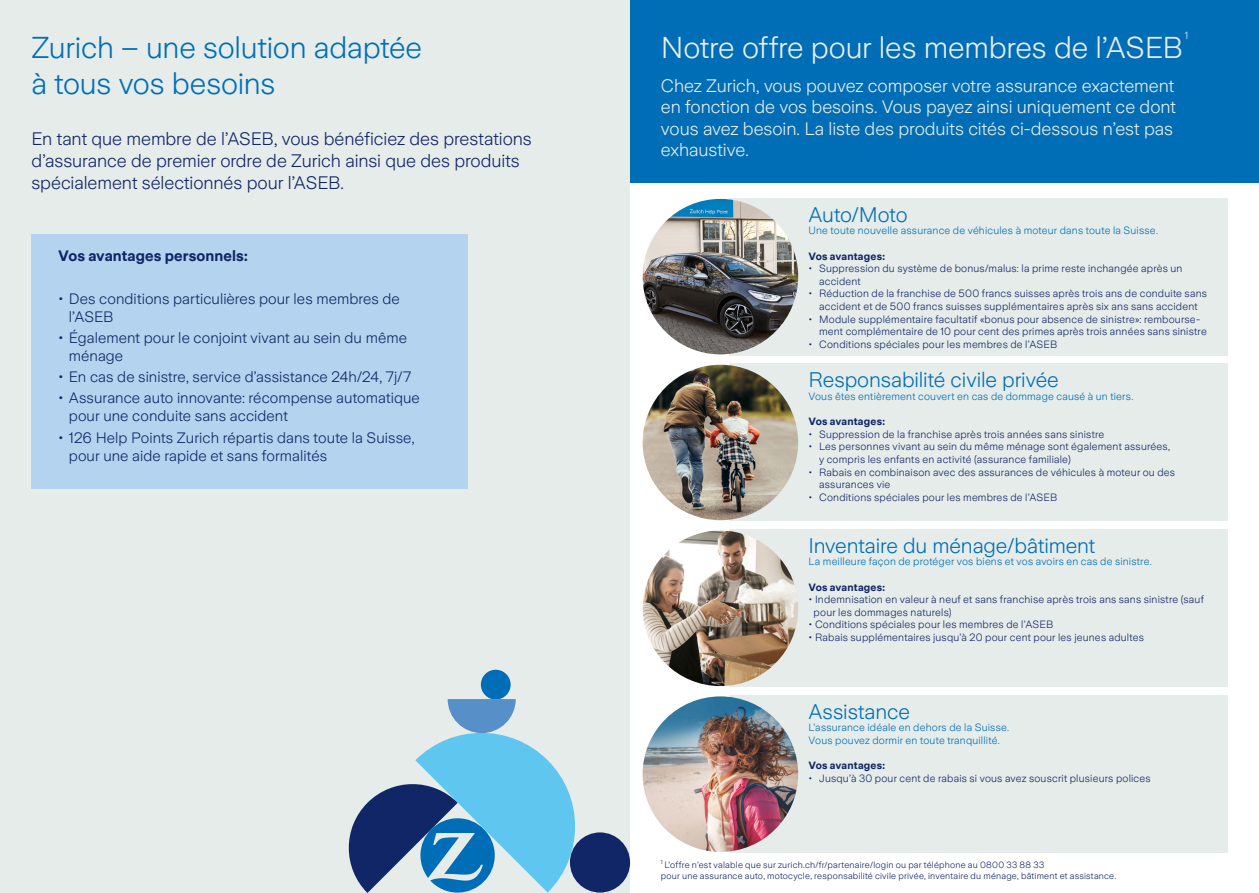
<style>
.page{position:relative;width:1259px;height:893px;background:#fff}
.page>*{position:absolute;margin:0;border:0;box-sizing:border-box;transform-origin:0 0}
.t1{font:300 30px/36px "Zurich Sans";letter-spacing:-.005em;color:#006eb6}
.t2{font:300 30px "Zurich Sans";letter-spacing:-.005em;color:#eaedec}
.t3{font:300 21px "Zurich Sans";letter-spacing:-.005em;color:#006eb6}
.t4{font:300 18px/21.6px "Zurich Sans";letter-spacing:-.005em;color:#eaedec}
.t5{font:300 18px/21.6px "Zurich Sans";letter-spacing:-.005em;color:#112666}
.t6{font:300 15px/18px "Zurich Sans";letter-spacing:.005em;color:#112666}
.t7{font:700 15px "Zurich Sans";letter-spacing:.005em;color:#112666}
.t8{font:300 10.5px/12.6px "Zurich Sans";letter-spacing:.02em;color:#112666}
.t9{font:300 10.5px/12.6px "Zurich Sans";letter-spacing:.02em;color:#006eb6}
.t10{font:700 10.5px "Zurich Sans";letter-spacing:.02em;color:#112666}
.t11{font:300 10.5px "Zurich Sans";color:#eaedec}
.t12{font:300 9px/10.8px "Zurich Sans";letter-spacing:.025em;color:#112666}
</style>
<div class="page">
<div style="left:629px;top:0;width:630px;height:182px;background:#006eb6"></div>
<div style="left:0;top:0;width:629px;height:893px;background:#e5ecea"></div>
<div style="left:481px;top:670px;width:29px;height:29px;background:#006eb6;border-radius:50%"></div>
<div style="left:570px;top:832px;width:60px;height:60px;background:#112666;border-radius:50%"></div>
<svg style="left:348px;top:699px;width:236px;height:194px"></svg>
<div style="left:729px;top:198px;width:498px;height:157px;background:#e5ecea"></div>
<img style="left:642px;top:199px;width:156px;height:155px;border-radius:78px">
<div style="left:729px;top:364px;width:498px;height:157px;background:#e5ecea"></div>
<img style="left:642px;top:365px;width:156px;height:155px;border-radius:78px">
<div style="left:729px;top:530px;width:498px;height:157px;background:#e5ecea"></div>
<img style="left:642px;top:531px;width:156px;height:155px;border-radius:78px">
<div style="left:729px;top:695px;width:498px;height:158px;background:#e5ecea"></div>
<img style="left:642px;top:696px;width:156px;height:156px;border-radius:78px">
<div style="left:31px;top:235px;width:437px;height:254px;background:#b3d3ee"></div>
<p class="t11" style="left:1184px;top:30px;width:5px">1</p>
<h1 class="t1" style="left:31px;top:30px;width:392px">Zurich – une solution adaptée à tous vos besoins</h1>
<h1 class="t2" style="left:661px;top:32px;width:523px">Notre offre pour les membres de l’ASEB</h1>
<h3 class="t5" style="left:31px;top:129px;width:502px">En tant que membre de l’ASEB, vous bénéficiez des prestations d’assurance de premier ordre de Zurich ainsi que des produits spécialement sélectionnés pour l’ASEB.</h3>
<h2 class="t3" style="left:808px;top:203px;width:101px">Auto/Moto</h2>
<p class="t9" style="left:808px;top:225px;width:351px">Une toute nouvelle assurance de véhicules à moteur dans toute la Suisse.</p>
<p class="t10" style="left:808px;top:250px;width:78px">Vos avantages:</p>
<p class="t8" style="left:819px;top:262px;width:365px;text-indent:-11px">• Suppression du système de bonus/malus: la prime reste inchangée après un accident</p>
<p class="t8" style="left:808px;top:288px;width:400px;text-align:center">• Réduction de la franchise de 500 francs suisses après trois ans de conduite sans accident et de 500 francs suisses supplémentaires après six ans sans accident</p>
<p class="t8" style="left:819px;top:313px;width:389px;text-indent:-11px">• Module supplémentaire facultatif «bonus pour absence de sinistre»: rembourse&shy;ment complémentaire de 10 pour cent des primes après trois années sans sinistre</p>
<p class="t8" style="left:808px;top:338px;width:250px">• Conditions spéciales pour les membres de l’ASEB</p>
<h2 class="t3" style="left:808px;top:369px;width:252px">Responsabilité civile privée</h2>
<p class="t9" style="left:808px;top:390px;width:326px">Vous êtes entièrement couvert en cas de dommage causé à un tiers.</p>
<p class="t10" style="left:808px;top:416px;width:78px">Vos avantages:</p>
<p class="t8" style="left:808px;top:428px;width:297px">• Suppression de la franchise après trois années sans sinistre</p>
<p class="t8" style="left:819px;top:440px;width:352px;text-indent:-11px">• Les personnes vivant au sein du même ménage sont également assurées, y compris les enfants en activité (assurance familiale)</p>
<p class="t8" style="left:819px;top:466px;width:357px;text-indent:-11px">• Rabais en combinaison avec des assurances de véhicules à moteur ou des assurances vie</p>
<p class="t8" style="left:808px;top:491px;width:250px">• Conditions spéciales pour les membres de l’ASEB</p>
<h2 class="t3" style="left:808px;top:534px;width:288px">Inventaire du ménage/bâtiment</h2>
<p class="t9" style="left:808px;top:555px;width:345px">La meilleure façon de protéger vos biens et vos avoirs en cas de sinistre.</p>
<p class="t10" style="left:808px;top:581px;width:78px">Vos avantages:</p>
<p class="t8" style="left:813px;top:593px;width:392px;text-indent:-5px">• Indemnisation en valeur à neuf et sans franchise après trois ans sans sinistre (sauf pour les dommages naturels)</p>
<p class="t8" style="left:808px;top:618px;width:246px">• Conditions spéciales pour les membres de l’ASEB</p>
<p class="t8" style="left:808px;top:631px;width:337px">• Rabais supplémentaires jusqu’à 20 pour cent pour les jeunes adultes</p>
<h3 class="t4" style="left:661px;top:75px;width:516px">Chez Zurich, vous pouvez composer votre assurance exactement en fonction de vos besoins. Vous payez ainsi uniquement ce dont vous avez besoin. La liste des produits cités ci-dessous n’est pas exhaustive.</h3>
<h3 class="t7" style="left:58px;top:248px;width:191px">Vos avantages personnels:</h3>
<h3 class="t6" style="left:69px;top:290px;width:332px;text-indent:-11px">• Des conditions particulières pour les membres de l’ASEB</h3>
<h3 class="t6" style="left:69px;top:329px;width:339px;text-indent:-11px">• Également pour le conjoint vivant au sein du même ménage</h3>
<h3 class="t6" style="left:58px;top:368px;width:354px">• En cas de sinistre, service d’assistance 24h/24, 7j/7</h3>
<h3 class="t6" style="left:69px;top:389px;width:352px;text-indent:-11px">• Assurance auto innovante: récompense automatique pour une conduite sans accident</h3>
<h3 class="t6" style="left:69px;top:429px;width:347px;text-indent:-11px">• 126 Help Points Zurich répartis dans toute la Suisse, pour une aide rapide et sans formalités</h3>
<h2 class="t3" style="left:808px;top:700px;width:103px">Assistance</h2>
<p class="t9" style="left:808px;top:721px;width:202px">L’assurance idéale en dehors de la Suisse.<br>Vous pouvez dormir en toute tranquillité.</p>
<p class="t10" style="left:808px;top:760px;width:78px">Vos avantages:</p>
<p class="t8" style="left:808px;top:772px;width:344px">• Jusqu’à 30 pour cent de rabais si vous avez souscrit plusieurs polices</p>
<p class="t12" style="left:661px;top:859px;width:457px"><sup>1</sup> L’offre n’est valable que sur zurich.ch/fr/partenaire/login ou par téléphone au 0800 33 88 33<br>pour une assurance auto, motocycle, responsabilité civile privée, inventaire du ménage, bâtiment et assistance.</p>
</div>
